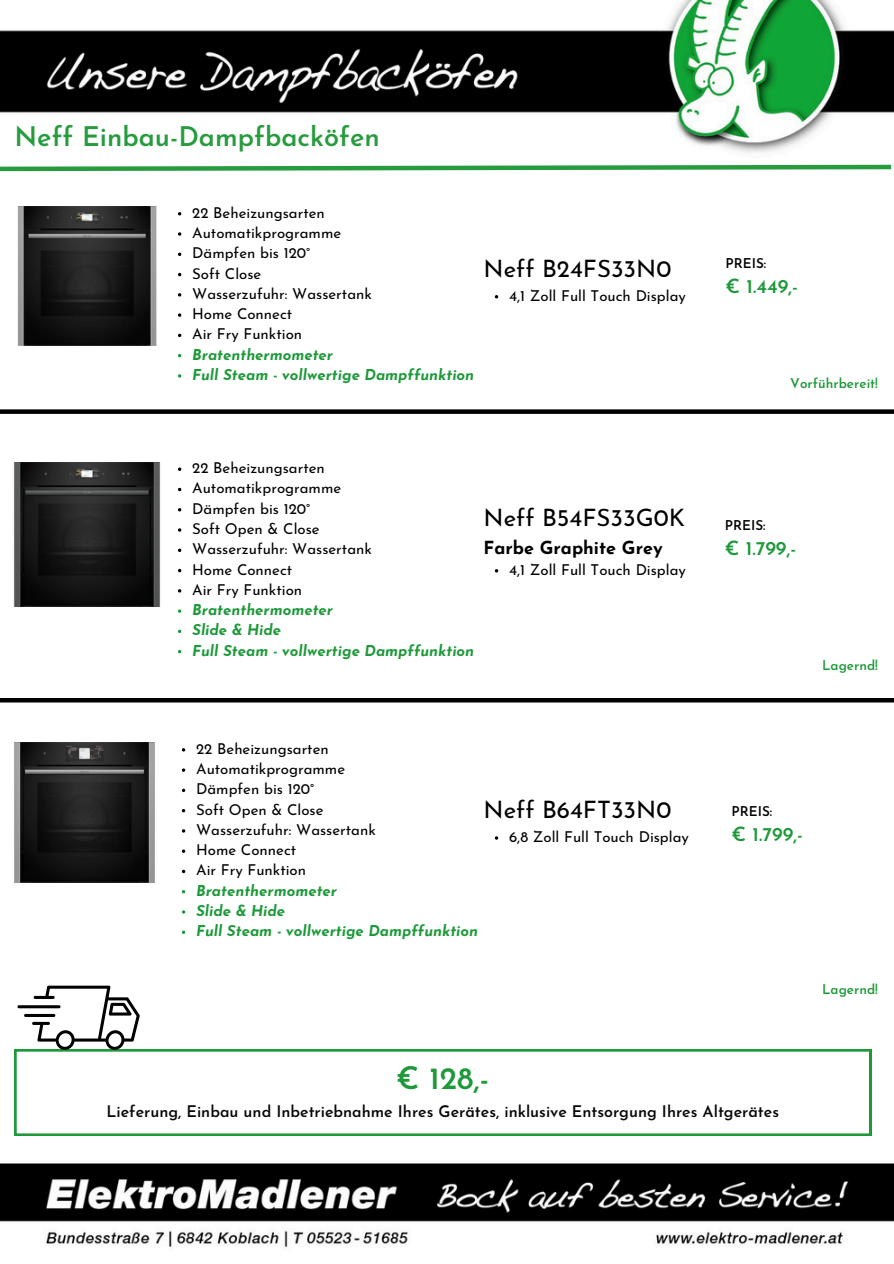
<style>
.page{position:relative;width:894px;height:1264px;background:#fff}
.page>*{position:absolute;margin:0;border:0;box-sizing:border-box;transform-origin:0 0}
.t1{font:600 30.9px "Josefin Sans";color:#1e993a}
.t2{font:600 27px "Josefin Sans";color:#279c3e}
.t3{font:24px "Josefin Sans";color:#000}
.t4{font:600 19.5px "Josefin Sans";color:#1e993a}
.t5{font:700 18px "Josefin Sans";color:#000}
.t6{font:600 15.9px "Josefin Sans";color:#080808}
.t7{font:15px "Josefin Sans";color:#000}
.t8{font:italic 700 15px "Josefin Sans";color:#1e993a}
.t9{font:600 13.5px "Josefin Sans";color:#1e993a}
.t10{font:600 13.5px "Josefin Sans";color:#000}
</style>
<div class="page">
<img style="left:0;top:0;width:893px;height:1247px">
<svg style="left:14px;top:1049px;width:856px;height:86px"></svg>
<svg style="left:0;top:162px;width:893px;height:11px"></svg>
<svg style="left:17px;top:985px;width:123px;height:64px"></svg>
<div style="left:0;top:409px;width:893px;height:5px;background:#000"></div>
<hr style="left:0;top:698px;width:893px;height:4px;background:#000">
<img style="left:8px;top:462px;width:156px;height:144px">
<img style="left:14px;top:207px;width:146px;height:138px">
<img style="left:8px;top:743px;width:152px;height:139px">
<svg style="left:494px;top:295px;width:4px;height:3px"></svg>
<svg style="left:178px;top:232px;width:3px;height:4px"></svg>
<svg style="left:178px;top:313px;width:3px;height:4px"></svg>
<svg style="left:494px;top:569px;width:4px;height:3px"></svg>
<svg style="left:178px;top:467px;width:3px;height:4px"></svg>
<svg style="left:178px;top:548px;width:3px;height:4px"></svg>
<svg style="left:178px;top:609px;width:3px;height:4px"></svg>
<svg style="left:178px;top:629px;width:3px;height:4px"></svg>
<svg style="left:494px;top:836px;width:4px;height:3px"></svg>
<svg style="left:182px;top:788px;width:3px;height:4px"></svg>
<svg style="left:182px;top:869px;width:3px;height:4px"></svg>
<svg style="left:182px;top:930px;width:3px;height:4px"></svg>
<p class="t2" style="left:14px;top:126px;width:367px">Neff Einbau-Dampfbacköfen</p>
<p class="t7" style="left:192px;top:206px;width:134px">22 Beheizungsarten</p>
<p class="t7" style="left:192px;top:227px;width:150px">Automatikprogramme</p>
<p class="t7" style="left:192px;top:247px;width:120px">Dämpfen bis 120°</p>
<h2 class="t7" style="left:192px;top:267px;width:71px">Soft Close</h2>
<p class="t7" style="left:192px;top:287px;width:181px">Wasserzufuhr: Wassertank</p>
<h3 class="t7" style="left:192px;top:308px;width:102px">Home Connect</h3>
<p class="t7" style="left:192px;top:328px;width:111px">Air Fry Funktion</p>
<p class="t8" style="left:192px;top:348px;width:142px">Bratenthermometer</p>
<p class="t8" style="left:192px;top:368px;width:283px">Full Steam - vollwertige Dampffunktion</p>
<p class="t3" style="left:483px;top:259px;width:189px">Neff B24FS33N0</p>
<p class="t7" style="left:509px;top:289px;width:178px">4,1 Zoll Full Touch Display</p>
<p class="t7" style="left:192px;top:462px;width:134px">22 Beheizungsarten</p>
<p class="t7" style="left:192px;top:482px;width:150px">Automatikprogramme</p>
<p class="t7" style="left:192px;top:502px;width:120px">Dämpfen bis 120°</p>
<p class="t7" style="left:192px;top:522px;width:129px">Soft Open &amp; Close</p>
<p class="t7" style="left:192px;top:543px;width:181px">Wasserzufuhr: Wassertank</p>
<p class="t7" style="left:192px;top:563px;width:102px">Home Connect</p>
<p class="t7" style="left:192px;top:583px;width:111px">Air Fry Funktion</p>
<h4 class="t8" style="left:192px;top:604px;width:142px">Bratenthermometer</h4>
<p class="t8" style="left:192px;top:624px;width:90px">Slide &amp; Hide</p>
<h3 class="t8" style="left:192px;top:644px;width:283px">Full Steam - vollwertige Dampffunktion</h3>
<p class="t3" style="left:483px;top:508px;width:203px">Neff B54FS33G0K</p>
<p class="t5" style="left:483px;top:541px;width:180px">Farbe Graphite Grey</p>
<p class="t7" style="left:509px;top:563px;width:178px">4,1 Zoll Full Touch Display</p>
<p class="t7" style="left:196px;top:742px;width:134px">22 Beheizungsarten</p>
<p class="t7" style="left:196px;top:762px;width:150px">Automatikprogramme</p>
<p class="t7" style="left:196px;top:783px;width:120px">Dämpfen bis 120°</p>
<p class="t7" style="left:196px;top:803px;width:129px">Soft Open &amp; Close</p>
<p class="t7" style="left:196px;top:823px;width:181px">Wasserzufuhr: Wassertank</p>
<p class="t7" style="left:196px;top:843px;width:102px">Home Connect</p>
<p class="t7" style="left:196px;top:864px;width:111px">Air Fry Funktion</p>
<p class="t8" style="left:196px;top:884px;width:142px">Bratenthermometer</p>
<p class="t8" style="left:196px;top:904px;width:90px">Slide &amp; Hide</p>
<h2 class="t8" style="left:196px;top:925px;width:283px">Full Steam - vollwertige Dampffunktion</h2>
<p class="t3" style="left:483px;top:800px;width:189px">Neff B64FT33N0</p>
<p class="t7" style="left:509px;top:830px;width:181px">6,8 Zoll Full Touch Display</p>
<p class="t10" style="left:725px;top:257px;width:42px">PREIS:</p>
<p class="t4" style="left:725px;top:278px;width:74px">€ 1.449,-</p>
<p class="t9" style="left:790px;top:378px;width:89px">Vorführbereit!</p>
<p class="t10" style="left:724px;top:520px;width:42px">PREIS:</p>
<p class="t4" style="left:724px;top:540px;width:73px">€ 1.799,-</p>
<p class="t9" style="left:821px;top:660px;width:57px">Lagernd!</p>
<p class="t10" style="left:731px;top:806px;width:42px">PREIS:</p>
<p class="t4" style="left:731px;top:826px;width:73px">€ 1.799,-</p>
<p class="t9" style="left:821px;top:984px;width:57px">Lagernd!</p>
<h1 class="t1" style="left:396px;top:1065px;width:95px">€ 128,-</h1>
<h1 class="t6" style="left:106px;top:1105px;width:674px">Lieferung, Einbau und Inbetriebnahme Ihres Gerätes, inklusive Entsorgung Ihres Altgerätes</h1>
</div>
